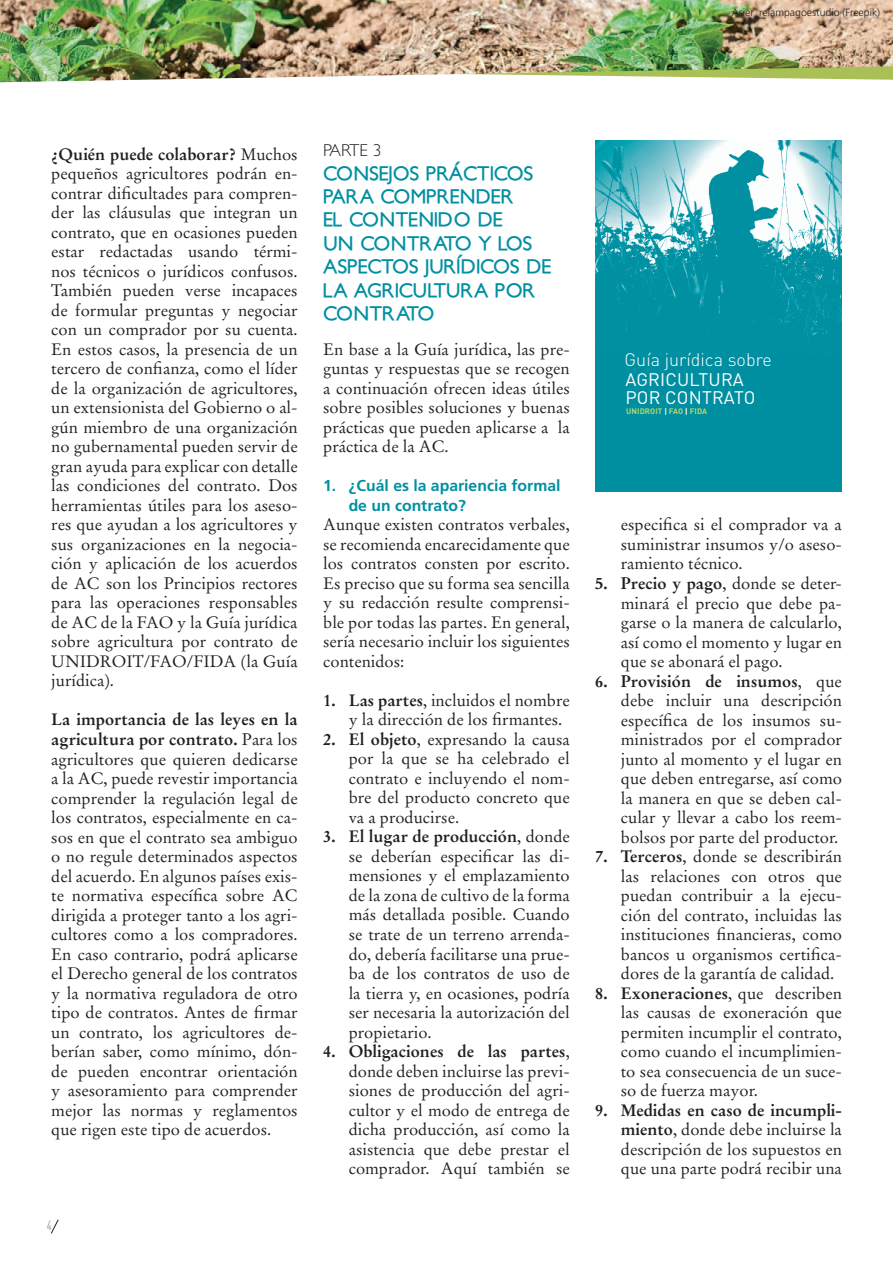
<style>
.page{position:relative;width:893px;height:1263px;background:#fff}
.page>*{position:absolute;margin:0;border:0;box-sizing:border-box;transform-origin:0 0}
.t1{font:700 19.5px/23.4px "Petita";letter-spacing:-.025em;color:#008fa1}
.t2{font:18px/18px "DIN Pro";letter-spacing:.01em;color:#fff}
.t3{font:300 18px "DIN Pro";color:#fff}
.t4{font:300 17.25px "Petita";letter-spacing:-.035em;color:#231f20}
.t5{font:16.5px/19.5px "Stempel Garamond LT Std";color:#231f20;text-align:justify}
.t6{font:700 15.75px/19.5px "Frutiger LT Std";color:#008fa1}
.t7{font:13.5px "DIN Cond";color:#939598}
.t8{font:300 10.5px "Frutiger LT Std";color:#231f20}
.t9{font:700 7.95px "DIN Pro";letter-spacing:.01em;color:#b6d66b}
.s1{font-weight:700}
</style>
<div class="page">
<img style="left:0;top:0;width:893px;height:82px">
<img style="left:595px;top:140px;width:247px;height:216px">
<div style="left:595px;top:356px;width:247px;height:135px;background:#008fa1"></div>
<svg style="left:685px;top:408px;width:2px;height:7px"></svg>
<svg style="left:51px;top:1219px;width:8px;height:14px"></svg>
<p class="t8" style="left:732px;top:7px;width:150px">Asier_relampagoestudio (Freepik)</p>
<p class="t5" style="left:51px;top:144px;width:248px"><span class="s1">¿Quién puede colaborar?</span> Muchos pequeños agricultores podrán en&shy;contrar dificultades para compren&shy;der las cláusulas que integran un contrato, que en ocasiones pueden estar redactadas usando térmi&shy;nos técnicos o jurídicos confusos.<br>También pueden verse incapaces de formular preguntas y negociar con un comprador por su cuenta.<br>En estos casos, la presencia de un tercero de confianza, como el líder de la organización de agricultores, un extensionista del Gobierno o al&shy;gún miembro de una organización no gubernamental pueden servir de gran ayuda para explicar con detalle las condiciones del contrato. Dos herramientas útiles para los aseso&shy;res que ayudan a los agricultores y sus organizaciones en la negocia&shy;ción y aplicación de los acuerdos de AC son los Principios rectores para las operaciones responsables de AC de la FAO y la Guía jurídica sobre agricultura por contrato de UNIDROIT/FAO/FIDA (la Guía jurídica).</p>
<p class="t5" style="left:51px;top:710px;width:248px"><span class="s1">La importancia de las leyes en la agricultura por contrato.</span> Para los agricultores que quieren dedicarse a la AC, puede revestir importancia comprender la regulación legal de los contratos, especialmente en ca&shy;sos en que el contrato sea ambiguo o no regule determinados aspectos del acuerdo. En algunos países exis&shy;te normativa específica sobre AC dirigida a proteger tanto a los agri&shy;cultores como a los compradores.<br>En caso contrario, podrá aplicarse el Derecho general de los contratos y la normativa reguladora de otro tipo de contratos. Antes de firmar un contrato, los agricultores de&shy;berían saber, como mínimo, dón&shy;de pueden encontrar orientación y asesoramiento para comprender mejor las normas y reglamentos que rigen este tipo de acuerdos.</p>
<p class="t7" style="left:47px;top:1217px;width:6px">4</p>
<p class="t4" style="left:323px;top:140px;width:60px">PARTE 3</p>
<p class="t1" style="left:323px;top:162px;width:230px">CONSEJOS PRÁCTICOS<br>PARA COMPRENDER<br>EL CONTENIDO DE<br>UN CONTRATO Y LOS<br>ASPECTOS JURÍDICOS DE<br>LA AGRICULTURA POR<br>CONTRATO</p>
<p class="t5" style="left:323px;top:339px;width:248px">En base a la Guía jurídica, las pre&shy;guntas y respuestas que se recogen a continuación ofrecen ideas útiles sobre posibles soluciones y buenas prácticas que pueden aplicarse a la práctica de la AC.</p>
<p class="t6" style="left:349px;top:476px;width:213px;text-indent:-26px">1. ¿Cuál es la apariencia formal de un contrato?</p>
<p class="t5" style="left:323px;top:515px;width:248px">Aunque existen contratos verbales, se recomienda encarecidamente que los contratos consten por escrito.<br>Es preciso que su forma sea sencilla y su redacción resulte comprensi&shy;ble por todas las partes. En general, sería necesario incluir los siguientes contenidos:</p>
<p class="t5" style="left:349px;top:691px;width:223px;text-indent:-26px"><span class="s1">1. Las partes</span>, incluidos el nombre y la dirección de los firmantes.</p>
<p class="t5" style="left:349px;top:730px;width:223px;text-indent:-26px"><span class="s1">2. El objeto</span>, expresando la causa por la que se ha celebrado el contrato e incluyendo el nom&shy;bre del producto concreto que va a producirse.</p>
<p class="t5" style="left:349px;top:827px;width:223px;text-indent:-26px"><span class="s1">3. El lugar de producción</span>, donde se deberían especificar las di&shy;mensiones y el emplazamiento de la zona de cultivo de la forma más detallada posible. Cuando se trate de un terreno arrenda&shy;do, debería facilitarse una prue&shy;ba de los contratos de uso de la tierra y, en ocasiones, podría ser necesaria la autorización del propietario.</p>
<p class="t5" style="left:349px;top:1042px;width:223px;text-indent:-26px"><span class="s1">4. Obligaciones de las partes</span>, donde deben incluirse las previ&shy;siones de producción del agri&shy;cultor y el modo de entrega de dicha producción, así como la asistencia que debe prestar el comprador. Aquí también se</p>
<p class="t3" style="left:625px;top:348px;width:149px">Guía jurídica sobre</p>
<p class="t9" style="left:626px;top:406px;width:83px">UNIDROIT FAO FIDA</p>
<p class="t2" style="left:625px;top:370px;width:131px">AGRICULTURA<br>POR CONTRATO</p>
<p class="t5" style="left:621px;top:515px;width:223px">especifica si el comprador va a suministrar insumos y/o aseso&shy;ramiento técnico.</p>
<p class="t5" style="left:621px;top:574px;width:223px;text-indent:-26px"><span class="s1">5. Precio y pago</span>, donde se deter&shy;minará el precio que debe pa&shy;garse o la manera de calcularlo, así como el momento y lugar en que se abonará el pago.</p>
<p class="t5" style="left:621px;top:671px;width:223px;text-indent:-26px"><span class="s1">6. Provisión de insumos</span>, que debe incluir una descripción específica de los insumos su&shy;ministrados por el comprador junto al momento y el lugar en que deben entregarse, así como la manera en que se deben cal&shy;cular y llevar a cabo los reem&shy;bolsos por parte del productor.</p>
<p class="t5" style="left:621px;top:847px;width:223px;text-indent:-26px"><span class="s1">7. Terceros</span>, donde se describirán las relaciones con otros que puedan contribuir a la ejecu&shy;ción del contrato, incluidas las instituciones financieras, como bancos u organismos certifica&shy;dores de la garantía de calidad.</p>
<p class="t5" style="left:621px;top:983px;width:223px;text-indent:-26px"><span class="s1">8. Exoneraciones</span>, que describen las causas de exoneración que permiten incumplir el contrato, como cuando el incumplimien&shy;to sea consecuencia de un suce&shy;so de fuerza mayor.</p>
<p class="t5" style="left:621px;top:1100px;width:223px;text-indent:-26px"><span class="s1">9. Medidas en caso de incumpli&shy;miento</span>, donde debe incluirse la descripción de los supuestos en que una parte podrá recibir una</p>
</div>
